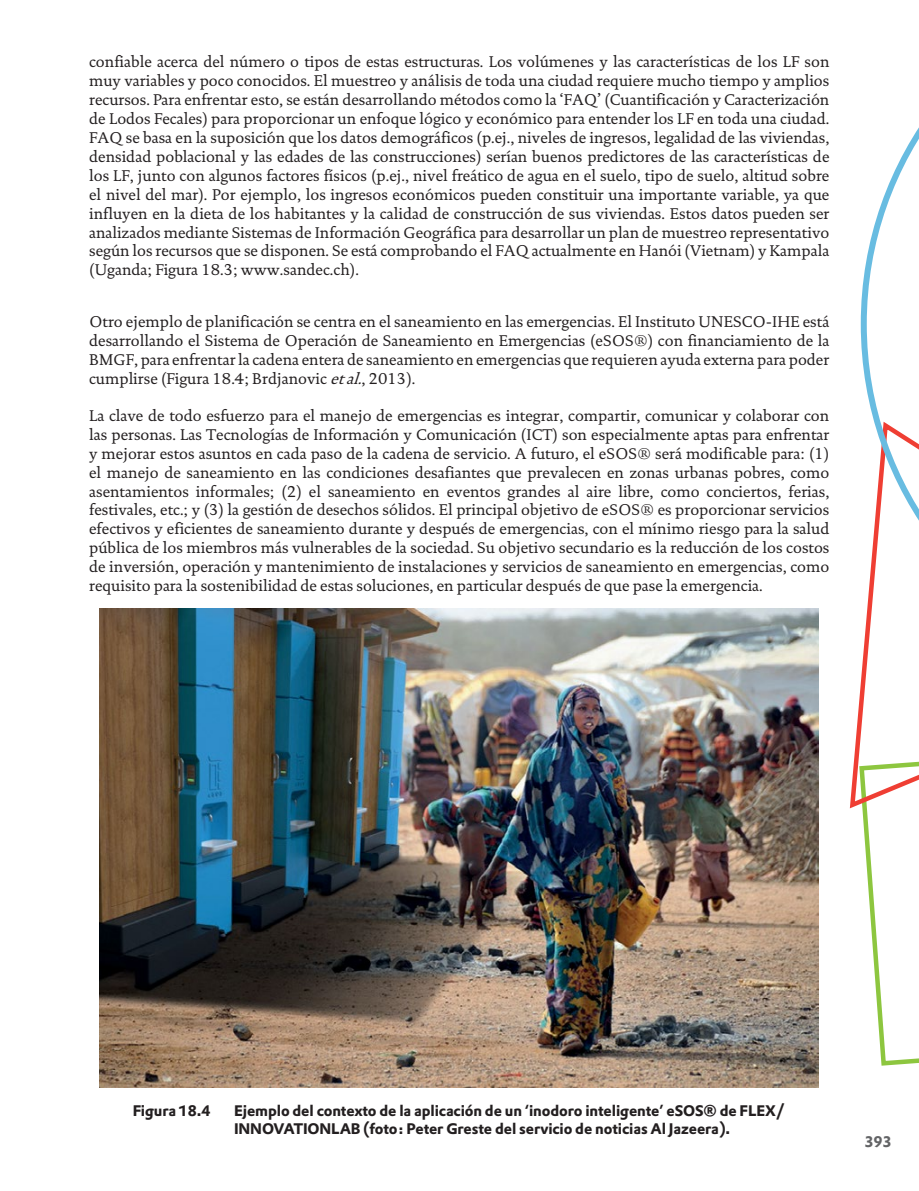
<style>
.page{position:relative;width:919px;height:1191px;background:#fff}
.page>*{position:absolute;margin:0;border:0;box-sizing:border-box;transform-origin:0 0}
.t1{font:15.75px/18.9px "DTL Documenta T";color:#231f20;text-align:justify}
.t2{font:15px/18px "DTL Prokyon T Bold";letter-spacing:-.01em;color:#231f20}
.t3{font:15px "DTL Prokyon T Bold";color:#636466}
.s1{font-style:italic}
</style>
<div class="page">
<svg style="left:849px;top:129px;width:69px;height:937px"></svg>
<img style="left:100px;top:608px;width:718px;height:479px">
<p class="t1" style="left:89px;top:52px;width:741px">confiable acerca del número o tipos de estas estructuras. Los volúmenes y las características de los LF son muy variables y poco conocidos. El muestreo y análisis de toda una ciudad requiere mucho tiempo y amplios recursos. Para enfrentar esto, se están desarrollando métodos como la ‘FAQ’ (Cuantificación y Caracterización de Lodos Fecales) para proporcionar un enfoque lógico y económico para entender los LF en toda una ciudad.<br>FAQ se basa en la suposición que los datos demográficos (p.ej., niveles de ingresos, legalidad de las viviendas, densidad poblacional y las edades de las construcciones) serían buenos predictores de las características de los LF, junto con algunos factores físicos (p.ej., nivel freático de agua en el suelo, tipo de suelo, altitud sobre el nivel del mar). Por ejemplo, los ingresos económicos pueden constituir una importante variable, ya que influyen en la dieta de los habitantes y la calidad de construcción de sus viviendas. Estos datos pueden ser analizados mediante Sistemas de Información Geográfica para desarrollar un plan de muestreo representativo según los recursos que se disponen. Se está comprobando el FAQ actualmente en Hanói (Vietnam) y Kampala (Uganda; Figura 18.3; www.sandec.ch).</p>
<p class="t1" style="left:89px;top:312px;width:741px">Otro ejemplo de planificación se centra en el saneamiento en las emergencias. El Instituto UNESCO-IHE está desarrollando el Sistema de Operación de Saneamiento en Emergencias (eSOS®) con financiamiento de la BMGF, para enfrentar la cadena entera de saneamiento en emergencias que requieren ayuda externa para poder cumplirse (Figura 18.4; Brdjanovic <span class="s1">etal.</span>, 2013).</p>
<p class="t1" style="left:89px;top:406px;width:741px">La clave de todo esfuerzo para el manejo de emergencias es integrar, compartir, comunicar y colaborar con las personas. Las Tecnologías de Información y Comunicación (ICT) son especialmente aptas para enfrentar y mejorar estos asuntos en cada paso de la cadena de servicio. A futuro, el eSOS® será modificable para: (1) el manejo de saneamiento en las condiciones desafiantes que prevalecen en zonas urbanas pobres, como asentamientos informales; (2) el saneamiento en eventos grandes al aire libre, como conciertos, ferias, festivales, etc.; y (3) la gestión de desechos sólidos. El principal objetivo de eSOS® es proporcionar servicios efectivos y eficientes de saneamiento durante y después de emergencias, con el mínimo riesgo para la salud pública de los miembros más vulnerables de la sociedad. Su objetivo secundario es la reducción de los costos de inversión, operación y mantenimiento de instalaciones y servicios de saneamiento en emergencias, como requisito para la sostenibilidad de estas soluciones, en particular después de que pase la emergencia.</p>
<p class="t2" style="left:133px;top:1101px;width:79px">Figura 18.4</p>
<p class="t2" style="left:234px;top:1101px;width:552px">Ejemplo del contexto de la aplicación de un ‘inodoro inteligente’ eSOS® de FLEX/<br>INNOVATIONLAB (foto: Peter Greste del servicio de noticias Al Jazeera).</p>
<p class="t3" style="left:864px;top:1131px;width:28px">393</p>
</div>
